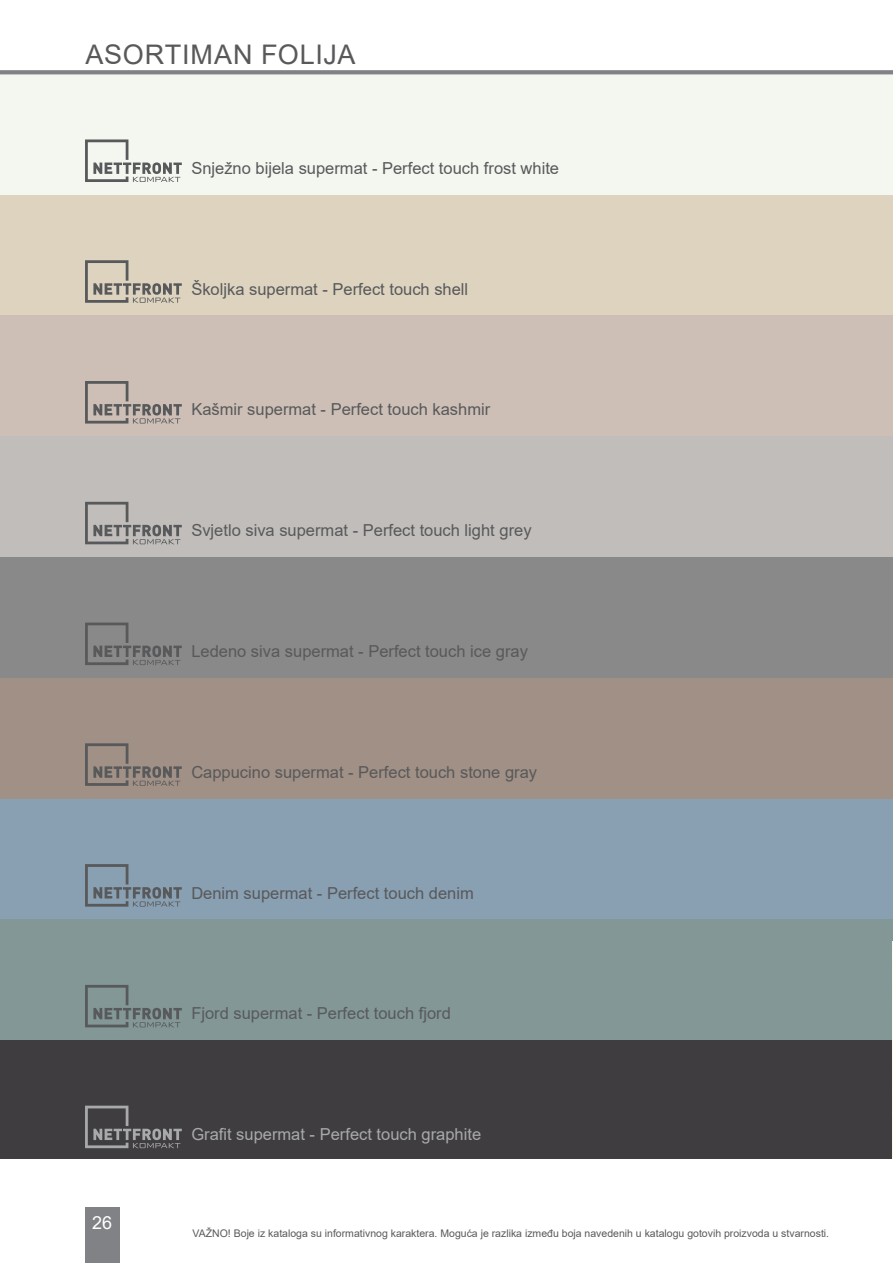
<style>
.page{position:relative;width:893px;height:1263px;background:#fff}
.page>*{position:absolute;margin:0;border:0;box-sizing:border-box;transform-origin:0 0}
.t1{font:27px "Arial";letter-spacing:.025em;color:#58595b}
.t2{font:18px "Arial";color:#fff}
.t3{font:16.5px "Arial";color:#58595b}
.t4{font:16.5px "Arial";color:#a7a9ac}
.t5{font:10.5px "Arial";color:#58595b}
</style>
<div class="page">
<div style="left:85px;top:1208px;width:34px;height:55px;background:#808285"></div>
<img style="left:0;top:74px;width:893px;height:1085px">
<svg style="left:85px;top:139px;width:97px;height:43px"></svg>
<svg style="left:85px;top:260px;width:97px;height:43px;background:#bbb4a5"></svg>
<svg style="left:85px;top:381px;width:97px;height:42px;background:#afa59f"></svg>
<svg style="left:85px;top:502px;width:97px;height:42px;background:#a6a4a2"></svg>
<svg style="left:85px;top:622px;width:97px;height:43px;background:#7c7d7d"></svg>
<svg style="left:85px;top:743px;width:97px;height:43px;background:#8e827a"></svg>
<svg style="left:85px;top:864px;width:97px;height:43px;background:#7c8d9c"></svg>
<svg style="left:85px;top:985px;width:97px;height:42px;background:#778787"></svg>
<svg style="left:85px;top:1106px;width:97px;height:42px;background:#59575a"></svg>
<hr style="left:892px;top:74px;width:1px;height:217px;background:#fff">
<hr style="left:892px;top:291px;width:1px;height:217px;background:#f9ecc8">
<hr style="left:892px;top:508px;width:1px;height:217px;background:#961a33">
<img style="left:892px;top:942px;width:1px;height:217px">
<svg style="left:0;top:70px;width:893px;height:4px;background:#858789"></svg>
<h1 class="t1" style="left:86px;top:39px;width:271px">ASORTIMAN FOLIJA</h1>
<p class="t3" style="left:191px;top:159px;width:369px">Snježno bijela supermat - Perfect touch frost white</p>
<p class="t3" style="left:191px;top:280px;width:278px">Školjka supermat - Perfect touch shell</p>
<p class="t3" style="left:191px;top:400px;width:300px">Kašmir supermat - Perfect touch kashmir</p>
<p class="t3" style="left:191px;top:521px;width:342px">Svjetlo siva supermat - Perfect touch light grey</p>
<p class="t3" style="left:191px;top:642px;width:338px">Ledeno siva supermat - Perfect touch ice gray</p>
<p class="t3" style="left:191px;top:763px;width:347px">Cappucino supermat - Perfect touch stone gray</p>
<p class="t3" style="left:191px;top:884px;width:284px">Denim supermat - Perfect touch denim</p>
<p class="t3" style="left:191px;top:1004px;width:261px">Fjord supermat - Perfect touch fjord</p>
<p class="t2" style="left:92px;top:1213px;width:21px">26</p>
<p class="t4" style="left:191px;top:1125px;width:291px">Grafit supermat - Perfect touch graphite</p>
<p class="t5" style="left:193px;top:1228px;width:638px">VAŽNO! Boje iz kataloga su informativnog karaktera. Moguća je razlika između boja navedenih u katalogu gotovih proizvoda u stvarnosti.</p>
</div>
